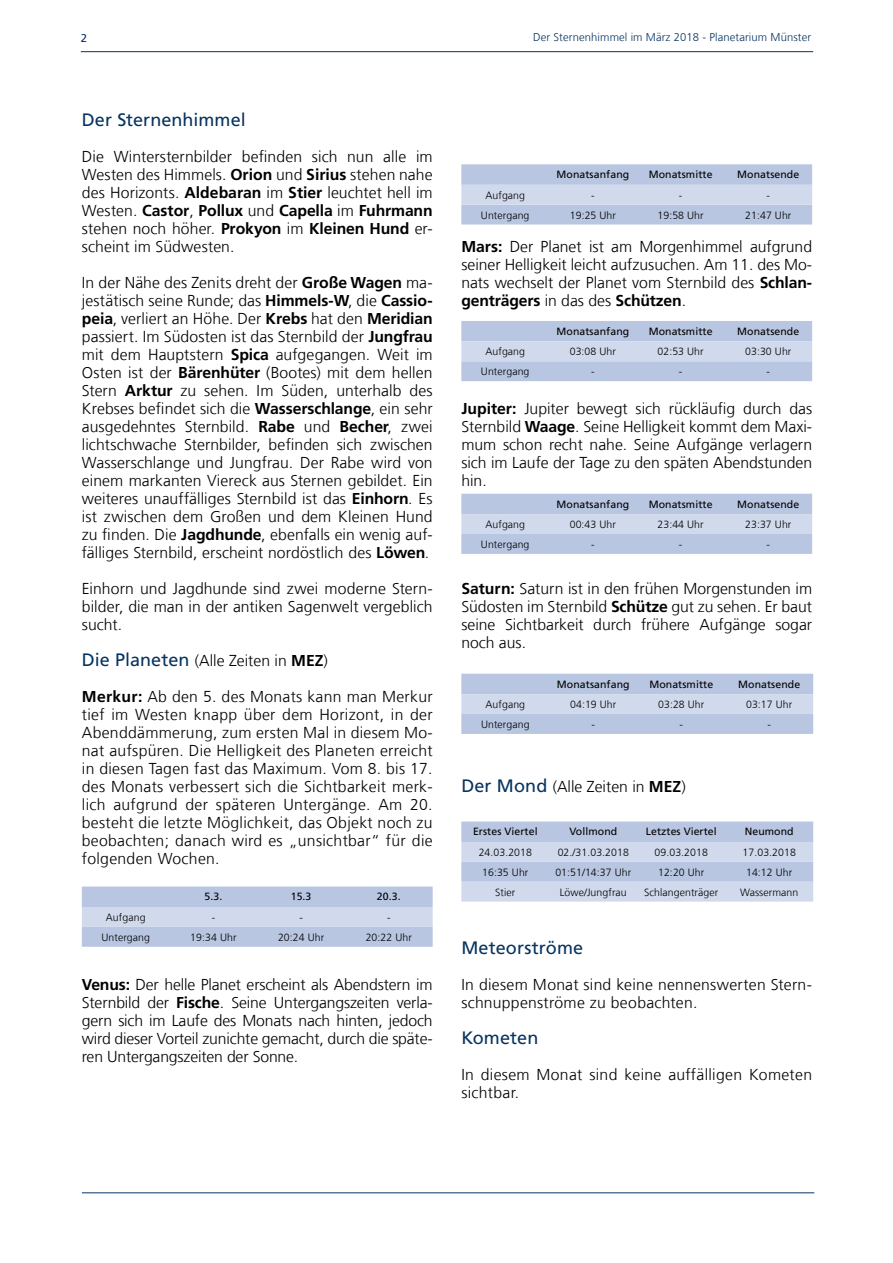
<style>
.page{position:relative;width:893px;height:1263px;background:#fff}
.page>*{position:absolute;margin:0;border:0;box-sizing:border-box;transform-origin:0 0}
.t1{font:18px "Frutiger LT Com";letter-spacing:.005em;color:#073360}
.t2{font:300 15.75px/18px "Frutiger LT Com";letter-spacing:.005em;color:#000;text-align:justify}
.t3{font:300 11.25px "Frutiger LT Com";letter-spacing:.01em;color:#073360}
.t4{font:11.25px "Frutiger LT Com";color:#073360}
.t5{font:300 10.5px "Frutiger LT Com";letter-spacing:.01em;color:#000}
.t6{font:10.5px "Frutiger LT Com";letter-spacing:.01em;color:#000}
.s1{font-weight:700}
.s2{font-weight:400;font-size:18px;color:#073360}
</style>
<div class="page">
<svg style="left:82px;top:886px;width:351px;height:61px;background:#c1cde5"></svg>
<hr style="left:81px;top:51px;width:732px;height:1px;background:#073360">
<hr style="left:82px;top:1192px;width:732px;height:1px;background:#073360">
<svg style="left:461px;top:164px;width:351px;height:61px;background:#c1cde5"></svg>
<svg style="left:461px;top:321px;width:351px;height:60px;background:#c0cde4"></svg>
<svg style="left:461px;top:494px;width:351px;height:60px;background:#c0cce4"></svg>
<svg style="left:461px;top:674px;width:352px;height:60px;background:#c0cce4"></svg>
<svg style="left:461px;top:821px;width:352px;height:80px;background:#c5d0e6"></svg>
<p class="t4" style="left:81px;top:31px;width:8px">2</p>
<p class="t1" style="left:82px;top:109px;width:165px">Der Sternenhimmel</p>
<p class="t2" style="left:82px;top:148px;width:352px">Die Wintersternbilder befinden sich nun alle im Westen des Himmels. <span class="s1">Orion</span> und <span class="s1">Sirius</span> stehen nahe des Horizonts. <span class="s1">Aldebaran</span> im <span class="s1">Stier</span> leuchtet hell im Westen. <span class="s1">Castor</span>, <span class="s1">Pollux</span> und <span class="s1">Capella</span> im <span class="s1">Fuhrmann </span>stehen noch höher. <span class="s1">Prokyon</span> im <span class="s1">Kleinen Hund</span> er&shy;scheint im Südwesten.</p>
<p class="t2" style="left:82px;top:274px;width:352px">In der Nähe des Zenits dreht der <span class="s1">Große Wagen</span> ma&shy;jestätisch seine Runde; das <span class="s1">Himmels-W</span>, die <span class="s1">Cassio&shy;peia</span>, verliert an Höhe. Der <span class="s1">Krebs</span> hat den <span class="s1">Meridian </span>passiert. Im Südosten ist das Sternbild der <span class="s1">Jungfrau </span>mit dem Hauptstern <span class="s1">Spica</span> aufgegangen. Weit im Osten ist der <span class="s1">Bärenhüter</span> (Bootes) mit dem hellen Stern <span class="s1">Arktur</span> zu sehen. Im Süden, unterhalb des Krebses befindet sich die <span class="s1">Wasserschlange</span>, ein sehr ausgedehntes Sternbild. <span class="s1">Rabe</span> und <span class="s1">Becher</span>, zwei lichtschwache Sternbilder, befinden sich zwischen Wasserschlange und Jungfrau. Der Rabe wird von einem markanten Viereck aus Sternen gebildet. Ein weiteres unauffälliges Sternbild ist das <span class="s1">Einhorn</span>. Es ist zwischen dem Großen und dem Kleinen Hund zu finden. Die <span class="s1">Jagdhunde</span>, ebenfalls ein wenig auf&shy;fälliges Sternbild, erscheint nordöstlich des <span class="s1">Löwen</span>.</p>
<p class="t2" style="left:82px;top:580px;width:352px">Einhorn und Jagdhunde sind zwei moderne Stern&shy;bilder, die man in der antiken Sagenwelt vergeblich sucht.</p>
<p class="t2" style="left:82px;top:652px;width:248px"><span class="s2">Die Planeten</span> (Alle Zeiten in <span class="s1">MEZ</span>)</p>
<p class="t2" style="left:82px;top:688px;width:352px"><span class="s1">Merkur:</span> Ab den 5. des Monats kann man Merkur tief im Westen knapp über dem Horizont, in der Abenddämmerung, zum ersten Mal in diesem Mo&shy;nat aufspüren. Die Helligkeit des Planeten erreicht in diesen Tagen fast das Maximum. Vom 8. bis 17. des Monats verbessert sich die Sichtbarkeit merk&shy;lich aufgrund der späteren Untergänge. Am 20. besteht die letzte Möglichkeit, das Objekt noch zu beobachten; danach wird es „unsichtbar“ für die folgenden Wochen.</p>
<p class="t6" style="left:205px;top:891px;width:19px">5.3.</p>
<p class="t6" style="left:291px;top:891px;width:22px">15.3</p>
<p class="t6" style="left:377px;top:891px;width:25px">20.3.</p>
<p class="t5" style="left:106px;top:911px;width:41px">Aufgang</p>
<p class="t5" style="left:212px;top:911px;width:5px">-</p>
<p class="t5" style="left:299px;top:911px;width:5px">-</p>
<p class="t5" style="left:387px;top:911px;width:5px">-</p>
<p class="t5" style="left:101px;top:931px;width:50px">Untergang</p>
<p class="t5" style="left:190px;top:931px;width:48px">19:34 Uhr</p>
<p class="t5" style="left:278px;top:931px;width:48px">20:24 Uhr</p>
<p class="t5" style="left:366px;top:931px;width:48px">20:22 Uhr</p>
<p class="t2" style="left:82px;top:976px;width:352px"><span class="s1">Venus:</span> Der helle Planet erscheint als Abendstern im Sternbild der <span class="s1">Fische</span>. Seine Untergangszeiten verla&shy;gern sich im Laufe des Monats nach hinten, jedoch wird dieser Vorteil zunichte gemacht, durch die späte&shy;ren Untergangszeiten der Sonne.</p>
<p class="t3" style="left:533px;top:31px;width:279px">Der Sternenhimmel im März 2018 - Planetarium Münster</p>
<p class="t6" style="left:557px;top:168px;width:74px">Monatsanfang</p>
<p class="t6" style="left:649px;top:168px;width:65px">Monatsmitte</p>
<p class="t6" style="left:737px;top:168px;width:64px">Monatsende</p>
<p class="t5" style="left:485px;top:189px;width:41px">Aufgang</p>
<p class="t5" style="left:591px;top:189px;width:5px">-</p>
<p class="t5" style="left:679px;top:189px;width:5px">-</p>
<p class="t5" style="left:767px;top:189px;width:5px">-</p>
<p class="t5" style="left:481px;top:209px;width:50px">Untergang</p>
<p class="t5" style="left:570px;top:209px;width:48px">19:25 Uhr</p>
<p class="t5" style="left:657px;top:209px;width:48px">19:58 Uhr</p>
<p class="t5" style="left:745px;top:209px;width:48px">21:47 Uhr</p>
<p class="t2" style="left:461px;top:238px;width:352px"><span class="s1">Mars:</span> Der Planet ist am Morgenhimmel aufgrund seiner Helligkeit leicht aufzusuchen. Am 11. des Mo&shy;nats wechselt der Planet vom Sternbild des <span class="s1">Schlan&shy;genträgers</span> in das des <span class="s1">Schützen</span>.</p>
<p class="t6" style="left:557px;top:325px;width:74px">Monatsanfang</p>
<p class="t6" style="left:649px;top:325px;width:65px">Monatsmitte</p>
<p class="t6" style="left:737px;top:325px;width:64px">Monatsende</p>
<p class="t5" style="left:485px;top:346px;width:41px">Aufgang</p>
<p class="t5" style="left:570px;top:346px;width:48px">03:08 Uhr</p>
<p class="t5" style="left:657px;top:346px;width:48px">02:53 Uhr</p>
<p class="t5" style="left:745px;top:346px;width:48px">03:30 Uhr</p>
<p class="t5" style="left:481px;top:365px;width:50px">Untergang</p>
<p class="t5" style="left:591px;top:365px;width:5px">-</p>
<p class="t5" style="left:679px;top:365px;width:5px">-</p>
<p class="t5" style="left:767px;top:365px;width:5px">-</p>
<p class="t2" style="left:461px;top:400px;width:352px"><span class="s1">Jupiter:</span> Jupiter bewegt sich rückläufig durch das Sternbild <span class="s1">Waage</span>. Seine Helligkeit kommt dem Maxi&shy;mum schon recht nahe. Seine Aufgänge verlagern sich im Laufe der Tage zu den späten Abendstunden hin.</p>
<p class="t6" style="left:557px;top:498px;width:74px">Monatsanfang</p>
<p class="t6" style="left:649px;top:498px;width:65px">Monatsmitte</p>
<p class="t6" style="left:737px;top:498px;width:64px">Monatsende</p>
<p class="t5" style="left:485px;top:518px;width:41px">Aufgang</p>
<p class="t5" style="left:570px;top:518px;width:48px">00:43 Uhr</p>
<p class="t5" style="left:657px;top:518px;width:48px">23:44 Uhr</p>
<p class="t5" style="left:745px;top:518px;width:48px">23:37 Uhr</p>
<p class="t5" style="left:481px;top:538px;width:50px">Untergang</p>
<p class="t5" style="left:591px;top:538px;width:5px">-</p>
<p class="t5" style="left:679px;top:538px;width:5px">-</p>
<p class="t5" style="left:767px;top:538px;width:5px">-</p>
<p class="t2" style="left:461px;top:580px;width:352px"><span class="s1">Saturn:</span> Saturn ist in den frühen Morgenstunden im Südosten im Sternbild <span class="s1">Schütze</span> gut zu sehen. Er baut seine Sichtbarkeit durch frühere Aufgänge sogar noch aus.</p>
<p class="t6" style="left:557px;top:678px;width:74px">Monatsanfang</p>
<p class="t6" style="left:649px;top:678px;width:65px">Monatsmitte</p>
<p class="t6" style="left:738px;top:678px;width:64px">Monatsende</p>
<p class="t5" style="left:485px;top:698px;width:41px">Aufgang</p>
<p class="t5" style="left:570px;top:698px;width:48px">04:19 Uhr</p>
<p class="t5" style="left:658px;top:698px;width:48px">03:28 Uhr</p>
<p class="t5" style="left:746px;top:698px;width:48px">03:17 Uhr</p>
<p class="t5" style="left:481px;top:718px;width:50px">Untergang</p>
<p class="t5" style="left:591px;top:718px;width:5px">-</p>
<p class="t5" style="left:679px;top:718px;width:5px">-</p>
<p class="t5" style="left:767px;top:718px;width:5px">-</p>
<p class="t2" style="left:461px;top:778px;width:226px"><span class="s2">Der Mond</span> (Alle Zeiten in <span class="s1">MEZ</span>)</p>
<p class="t6" style="left:473px;top:825px;width:66px">Erstes Viertel</p>
<p class="t6" style="left:569px;top:825px;width:49px">Vollmond</p>
<p class="t6" style="left:646px;top:825px;width:73px">Letztes Viertel</p>
<p class="t6" style="left:745px;top:825px;width:50px">Neumond</p>
<p class="t5" style="left:479px;top:846px;width:55px">24.03.2018</p>
<p class="t5" style="left:558px;top:846px;width:73px">02./31.03.2018</p>
<p class="t5" style="left:655px;top:846px;width:55px">09.03.2018</p>
<p class="t5" style="left:743px;top:846px;width:55px">17.03.2018</p>
<p class="t5" style="left:482px;top:866px;width:48px">16:35 Uhr</p>
<p class="t5" style="left:555px;top:866px;width:77px">01:51/14:37 Uhr</p>
<p class="t5" style="left:658px;top:866px;width:48px">12:20 Uhr</p>
<p class="t5" style="left:746px;top:866px;width:48px">14:12 Uhr</p>
<p class="t5" style="left:495px;top:886px;width:22px">Stier</p>
<p class="t5" style="left:560px;top:886px;width:68px">Löwe/Jungfrau</p>
<p class="t5" style="left:644px;top:886px;width:76px">Schlangenträger</p>
<p class="t5" style="left:740px;top:886px;width:60px">Wassermann</p>
<p class="t1" style="left:461px;top:937px;width:123px">Meteorströme</p>
<p class="t2" style="left:461px;top:976px;width:352px">In diesem Monat sind keine nennenswerten Stern&shy;schnuppenströme zu beobachten.</p>
<p class="t1" style="left:461px;top:1027px;width:79px">Kometen</p>
<p class="t2" style="left:461px;top:1066px;width:352px">In diesem Monat sind keine auffälligen Kometen sichtbar.</p>
</div>
